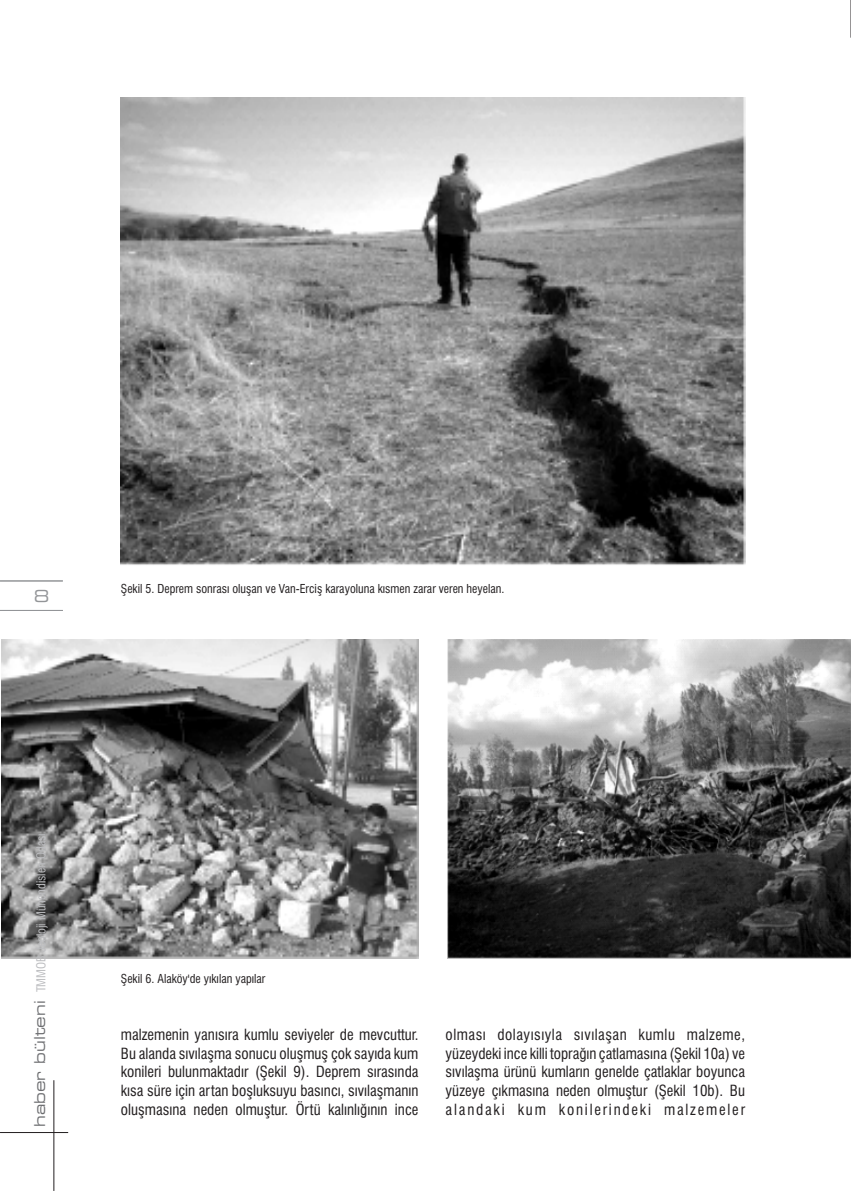
<style>
.page{position:relative;width:851px;height:1191px;background:#fff}
.page>*{position:absolute;margin:0;border:0;box-sizing:border-box;transform-origin:0 0}
.t1{font:expanded 16.5px "Square 721 BT";color:#939598}
.t2{font:condensed 15px/18.8px "Swiss 721 BT";color:#231f20;text-align:justify}
.t3{font:condensed 12px "Swiss 721 BT";color:#231f20}
.t4{font:condensed 12px "Swiss 721 BT";color:#bcbdc0}
.s1{font-family:"Square 721 BT";font-stretch:expanded;font-size:15px;color:#6c6d70}
</style>
<div class="page">
<img style="left:1px;top:639px;width:417px;height:319px">
<hr style="left:0;top:610px;width:63px;height:1px;background:#939598">
<hr style="left:0;top:580px;width:63px;height:1px;background:#939598">
<hr style="left:0;top:1132px;width:68px;height:1px;background:#231f20">
<hr style="left:53px;top:1080px;width:1px;height:110px;background:#231f20">
<img style="left:121px;top:98px;width:624px;height:467px">
<img style="left:447px;top:639px;width:403px;height:319px">
<svg style="left:850px;top:0;width:1px;height:37px"></svg>
<p class="t1" style="left:34px;top:589px;width:17px">8</p>
<p class="t3" style="left:121px;top:583px;width:385px">Þekil 5. Deprem sonrasý oluþan ve Van-Erciþ karayoluna kýsmen zarar veren heyelan.</p>
<p class="t4" style="left:36px;top:1126px;width:295px;rotate:-90deg"><span class="s1">haber bülteni</span> TMMOB Jeoloji Mühendisleri Odasý</p>
<p class="t3" style="left:121px;top:973px;width:146px">Þekil 6. Alaköy'de yýkýlan yapýlar</p>
<p class="t2" style="left:121px;top:1026px;width:299px">malzemenin yanýsýra kumlu seviyeler de mevcuttur.<br>Bu alanda sývýlaþma sonucu oluþmuþ çok sayýda kum konileri bulunmaktadýr (Þekil 9). Deprem sýrasýnda kýsa süre için artan boþluksuyu basýncý, sývýlaþmanýn oluþmasýna neden olmuþtur. Örtü kalýnlýðýnýn ince</p>
<p class="t2" style="left:445px;top:1026px;width:301px">olmasý dolayýsýyla sývýlaþan kumlu malzeme, yüzeydeki ince killi topraðýn çatlamasýna (Þekil 10a) ve sývýlaþma ürünü kumlarýn genelde çatlaklar boyunca yüzeye çýkmasýna neden olmuþtur (Þekil 10b). Bu alandaki kum konilerindeki malzemeler</p>
</div>
